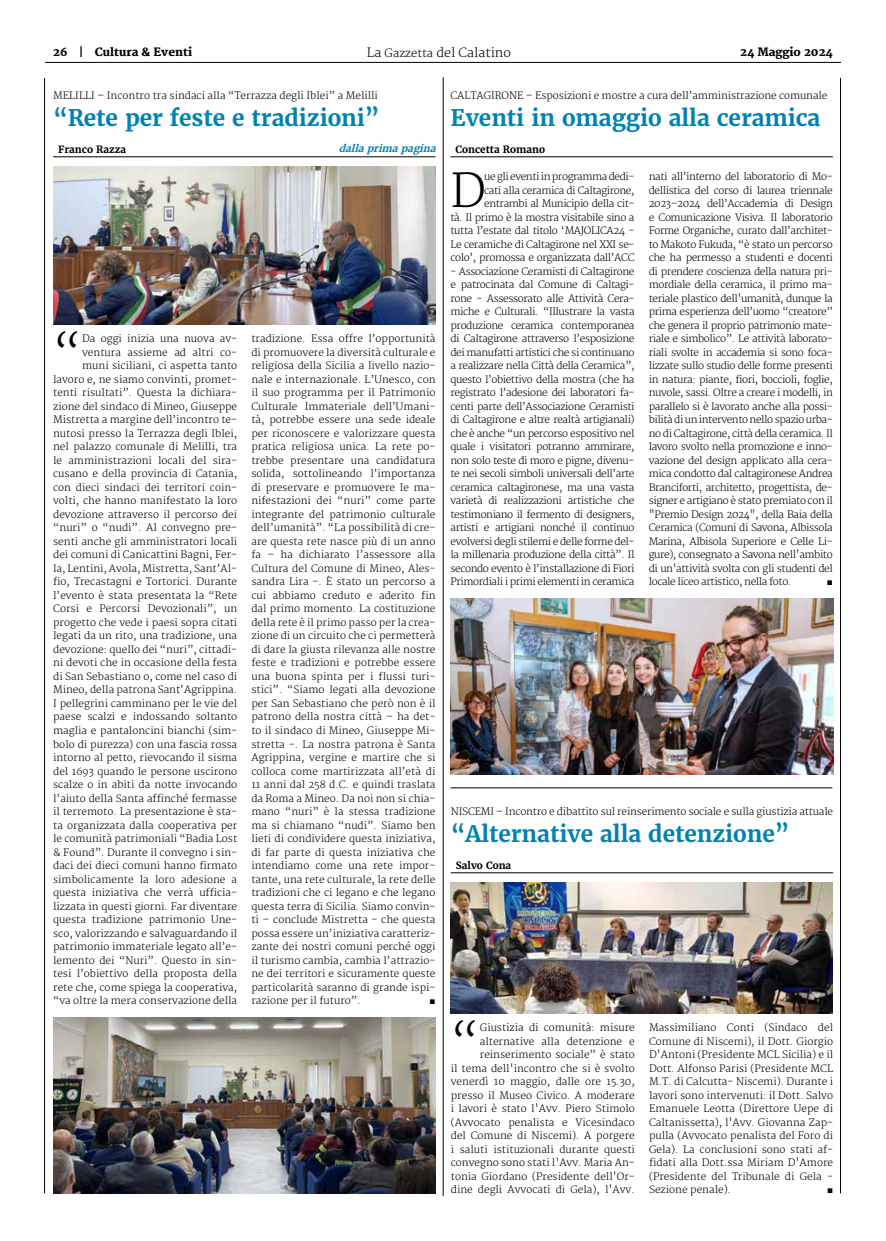
<style>
.page{position:relative;width:886px;height:1241px;background:#fff}
.page>*{position:absolute;margin:0;border:0;box-sizing:border-box;transform-origin:0 0}
.t1{font:300 45.62px "Merriweather";color:#000}
.t2{font:700 22.75px "Merriweather";letter-spacing:-.005em;color:#0083b2}
.t3{font:300 12.5px "Merriweather";color:#000}
.t4{font:800 11.25px "Merriweather";color:#000}
.t5{font:300 10px/13.5px "Merriweather";color:#000;text-align:justify}
.t6{font:300 10px/13.5px "Merriweather";letter-spacing:-.04em;color:#000;text-align:right}
.t7{font:300 10px "Merriweather";letter-spacing:-.02em;color:#000}
.t8{font:700 10px "Merriweather";color:#000}
.t9{font:italic 700 10px "Merriweather";color:#0083b2}
.t10{font:10px "Arial";color:#000}
.s1{font-weight:700}
.s2{font-size:11.25px}
</style>
<div class="page">
<hr style="left:45px;top:62px;width:796px;height:1px;background:#000">
<hr style="left:44px;top:78px;width:1px;height:1115px;background:#000">
<hr style="left:840px;top:78px;width:1px;height:1115px;background:#000">
<hr style="left:443px;top:77px;width:1px;height:1118px;background:#000">
<hr style="left:53px;top:156px;width:382px;height:1px;background:#000">
<img style="left:53px;top:166px;width:382px;height:159px">
<hr style="left:450px;top:156px;width:383px;height:1px;background:#000">
<img style="left:451px;top:598px;width:382px;height:176px">
<img style="left:53px;top:1017px;width:382px;height:175px">
<hr style="left:451px;top:872px;width:382px;height:1px;background:#000">
<img style="left:451px;top:882px;width:382px;height:130px">
<hr style="left:450px;top:787px;width:382px;height:1px;background:#000">
<p class="t4" style="left:53px;top:45px;width:141px">26 <span class="s1">|</span> Cultura &amp; Eventi</p>
<p class="t3" style="left:367px;top:45px;width:146px">La <span class="s2">Gazzetta</span> del Calatino</p>
<p class="t4" style="left:740px;top:45px;width:94px">24 Maggio 2024</p>
<p class="t5" style="left:53px;top:89px;width:326px">MELILLI – Incontro tra sindaci alla “Terrazza degli Iblei” a Melilli</p>
<h2 class="t2" style="left:53px;top:103px;width:328px">“Rete per feste e tradizioni”</h2>
<p class="t8" style="left:58px;top:143px;width:69px">Franco Razza</p>
<p class="t9" style="left:339px;top:142px;width:102px">dallaprimapagina</p>
<h1 class="t1" style="left:53px;top:326px;width:31px">“</h1>
<p class="t5" style="left:53px;top:332px;width:186px;text-align:right">Da oggi inizia una nuova av&shy;ventura assieme ad altri co&shy;muni siciliani, ci aspetta tanto lavoro e, ne siamo convinti, promet&shy;tenti risultati”. Questa la dichiara&shy;zione del sindaco di Mineo, Giuseppe Mistretta a margine dell’incontro te&shy;nutosi presso la Terrazza degli Iblei, nel palazzo comunale di Melilli, tra le amministrazioni locali del sira&shy;cusano e della provincia di Catania, con dieci sindaci dei territori coin&shy;volti, che hanno manifestato la loro devozione attraverso il percorso dei “nuri” o “nudi”. Al convegno pre&shy;senti anche gli amministratori locali dei comuni di Canicattini Bagni, Fer&shy;la, Lentini, Avola, Mistretta, Sant’Al&shy;fio, Trecastagni e Tortorici. Durante l’evento è stata presentata la “Rete Corsi e Percorsi Devozionali”, un progetto che vede i paesi sopra citati legati da un rito, una tradizione, una devozione: quello dei “nuri”, cittadi&shy;ni devoti che in occasione della festa di San Sebastiano o, come nel caso di Mineo, della patrona Sant’Agrippina.<br>I pellegrini camminano per le vie del paese scalzi e indossando soltanto maglia e pantaloncini bianchi (sim&shy;bolo di purezza) con una fascia rossa intorno al petto, rievocando il sisma del 1693 quando le persone uscirono scalze o in abiti da notte invocando l’aiuto della Santa affinché fermasse il terremoto. La presentazione è sta&shy;ta organizzata dalla cooperativa per le comunità patrimoniali “Badia Lost &amp; Found”. Durante il convegno i sin&shy;daci dei dieci comuni hanno firmato simbolicamente la loro adesione a questa iniziativa che verrà ufficia&shy;lizzata in questi giorni. Far diventare questa tradizione patrimonio Une&shy;sco, valorizzando e salvaguardando il patrimonio immateriale legato all’e&shy;lemento dei “Nuri”. Questo in sin&shy;tesi l’obiettivo della proposta della rete che, come spiega la cooperativa, “va oltre la mera conservazione della</p>
<p class="t5" style="left:251px;top:332px;width:186px">tradizione. Essa offre l’opportunità di promuovere la diversità culturale e religiosa della Sicilia a livello nazio&shy;nale e internazionale. L’Unesco, con il suo programma per il Patrimonio Culturale Immateriale dell’Umani&shy;tà, potrebbe essere una sede ideale per riconoscere e valorizzare questa pratica religiosa unica. La rete po&shy;trebbe presentare una candidatura solida, sottolineando l’importanza di preservare e promuovere le ma&shy;nifestazioni dei “nuri” come parte integrante del patrimonio culturale dell’umanità”. “La possibilità di cre&shy;are questa rete nasce più di un anno fa – ha dichiarato l’assessore alla Cultura del Comune di Mineo, Ales&shy;sandra Lira -. È stato un percorso a cui abbiamo creduto e aderito fin dal primo momento. La costituzione della rete è il primo passo per la crea&shy;zione di un circuito che ci permetterà di dare la giusta rilevanza alle nostre feste e tradizioni e potrebbe essere una buona spinta per i flussi turi&shy;stici”. “Siamo legati alla devozione per San Sebastiano che però non è il patrono della nostra città – ha det&shy;to il sindaco di Mineo, Giuseppe Mi&shy;stretta -. La nostra patrona è Santa Agrippina, vergine e martire che si colloca come martirizzata all’età di 11 anni dal 258 d.C. e quindi traslata da Roma a Mineo. Da noi non si chia&shy;mano “nuri” è la stessa tradizione ma si chiamano “nudi”. Siamo ben lieti di condividere questa iniziativa, di far parte di questa iniziativa che intendiamo come una rete impor&shy;tante, una rete culturale, la rete delle tradizioni che ci legano e che legano questa terra di Sicilia. Siamo convin&shy;ti – conclude Mistretta - che questa possa essere un’iniziativa caratteriz&shy;zante dei nostri comuni perché oggi il turismo cambia, cambia l’attrazio&shy;ne dei territori e sicuramente queste particolarità saranno di grande ispi&shy;razione per il futuro”.</p>
<p class="t10" style="left:429px;top:993px;width:8px">■</p>
<p class="t5" style="left:450px;top:89px;width:378px">CALTAGIRONE – Esposizioni e mostre a cura dell’amministrazione comunale</p>
<h2 class="t2" style="left:450px;top:103px;width:372px">Eventi in omaggio alla ceramica</h2>
<p class="t8" style="left:455px;top:143px;width:91px">Concetta Romano</p>
<h1 class="t1" style="left:450px;top:164px;width:37px">D</h1>
<p class="t6" style="left:450px;top:170px;width:186px">ue gli eventi in programma dedi-<br>cati alla ceramica di Caltagirone, entrambi al Municipio della cit-<br>tà. Il primo è la mostra visitabile sino a tutta l’estate dal titolo ‘MAJOLICA24 - Le ceramiche di Caltagirone nel XXI se&shy;colo’, promossa e organizzata dall’ACC</p>
<p class="t5" style="left:450px;top:265px;width:186px">- Associazione Ceramisti di Caltagirone e patrocinata dal Comune di Caltagi&shy;rone - Assessorato alle Attività Cera&shy;miche e Culturali. “Illustrare la vasta produzione ceramica contemporanea di Caltagirone attraverso l’esposizione dei manufatti artistici che si continuano a realizzare nella Città della Ceramica”, questo l’obiettivo della mostra (che ha registrato l’adesione dei laboratori fa&shy;centi parte dell’Associazione Ceramisti di Caltagirone e altre realtà artigianali) che è anche “un percorso espositivo nel quale i visitatori potranno ammirare, non solo teste di moro e pigne, divenu&shy;te nei secoli simboli universali dell’arte ceramica caltagironese, ma una vasta varietà di realizzazioni artistiche che testimoniano il fermento di designers, artisti e artigiani nonché il continuo evolversi degli stilemi e delle forme del&shy;la millenaria produzione della città”. Il secondo evento è l’installazione di Fiori Primordiali i primi elementi in ceramica</p>
<p class="t5" style="left:649px;top:170px;width:186px">nati all’interno del laboratorio di Mo&shy;dellistica del corso di laurea triennale 2023–2024 dell’Accademia di Design e Comunicazione Visiva. Il laboratorio Forme Organiche, curato dall’architet&shy;to Makoto Fukuda, “è stato un percorso che ha permesso a studenti e docenti di prendere coscienza della natura pri&shy;mordiale della ceramica, il primo ma&shy;teriale plastico dell'umanità, dunque la prima esperienza dell’uomo “creatore” che genera il proprio patrimonio mate&shy;riale e simbolico”. Le attività laborato&shy;riali svolte in accademia si sono foca&shy;lizzate sullo studio delle forme presenti in natura: piante, fiori, boccioli, foglie, nuvole, sassi. Oltre a creare i modelli, in parallelo si è lavorato anche alla possi&shy;bilità di un intervento nello spazio urba&shy;no di Caltagirone, città della ceramica. Il lavoro svolto nella promozione e inno&shy;vazione del design applicato alla cera&shy;mica condotto dal caltagironese Andrea Branciforti, architetto, progettista, de&shy;signer e artigiano è stato premiato con il "Premio Design 2024", della Baia della Ceramica (Comuni di Savona, Albissola Marina, Albisola Superiore e Celle Li&shy;gure), consegnato a Savona nell'ambito di un'attività svolta con gli studenti del locale liceo artistico, nella foto.</p>
<p class="t10" style="left:827px;top:575px;width:8px">■</p>
<p class="t7" style="left:451px;top:805px;width:384px">NISCEMI – Incontro e dibattito sul reinserimento sociale e sulla giustizia attuale</p>
<h2 class="t2" style="left:451px;top:819px;width:340px">“Alternative alla detenzione”</h2>
<p class="t8" style="left:456px;top:858px;width:57px">Salvo Cona</p>
<h1 class="t1" style="left:451px;top:1015px;width:31px">“</h1>
<p class="t5" style="left:451px;top:1021px;width:186px;text-align:right">Giustizia di comunità: misure alternative alla detenzione e reinserimento sociale” è stato<br>il tema dell'incontro che si è svolto venerdì 10 maggio, dalle ore 15.30, presso il Museo Civico. A moderare i lavori è stato l'Avv. Piero Stimolo (Avvocato penalista e Vicesindaco del Comune di Niscemi). A porgere i saluti istituzionali durante questi convegno sono stati l'Avv. Maria An&shy;tonia Giordano (Presidente dell'Or&shy;dine degli Avvocati di Gela), l'Avv.</p>
<p class="t5" style="left:649px;top:1021px;width:186px">Massimiliano Conti (Sindaco del Comune di Niscemi), il Dott. Giorgio D'Antoni (Presidente MCL Sicilia) e il Dott. Alfonso Parisi (Presidente MCL M.T. di Calcutta- Niscemi). Durante i lavori sono intervenuti: il Dott. Salvo Emanuele Leotta (Direttore Uepe di Caltanissetta), l'Avv. Giovanna Zap&shy;pulla (Avvocato penalista del Foro di Gela). La conclusioni sono stati af&shy;fidati alla Dott.ssa Miriam D'Amore (Presidente del Tribunale di Gela - Sezione penale).</p>
<p class="t10" style="left:827px;top:1182px;width:8px">■</p>
</div>
